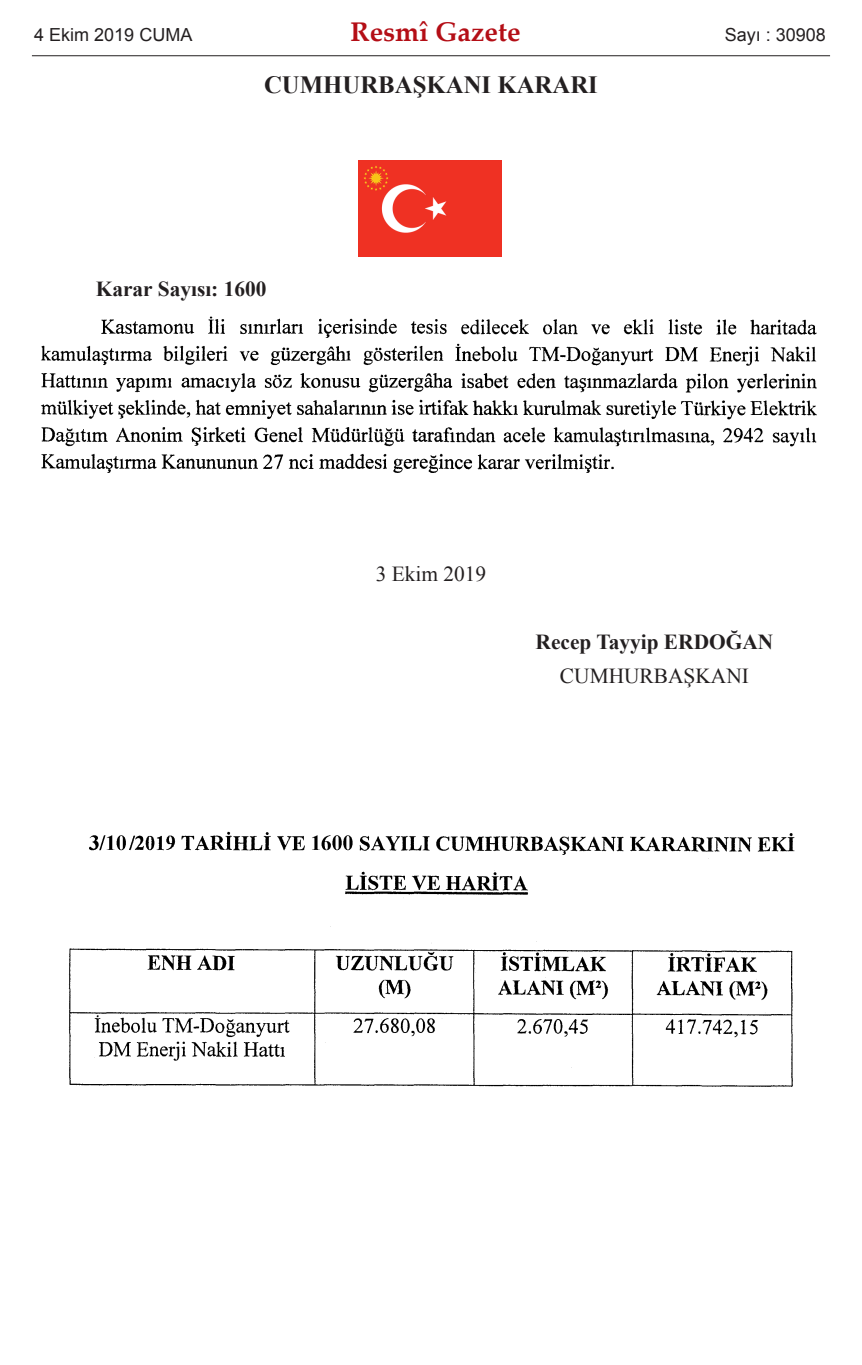
<style>
.page{position:relative;width:862px;height:1365px;background:#fff}
.page>*{position:absolute;margin:0;border:0;box-sizing:border-box;transform-origin:0 0}
.t1{font:700 27px "Palatino Linotype";color:#b40e16}
.t2{font:700 24.75px "Times New Roman";color:#231f20}
.t3{font:700 21.38px "Times New Roman";color:#231f20}
.t4{font:21.38px "Times New Roman";color:#231f20}
.t5{font:18px "Arial";color:#231f20}
</style>
<div class="page">
<img style="left:358px;top:160px;width:143px;height:96px">
<img style="left:41px;top:316px;width:776px;height:157px">
<img style="left:68px;top:831px;width:727px;height:257px">
<hr style="left:32px;top:55px;width:797px;height:1px;background:#231f20">
<p class="t5" style="left:34px;top:25px;width:160px">4 Ekim 2019 CUMA</p>
<p class="t1" style="left:350px;top:21px;width:171px">Resmî Gazete</p>
<p class="t5" style="left:724px;top:25px;width:103px">Sayı : 30908</p>
<p class="t2" style="left:264px;top:71px;width:335px">CUMHURBAŞKANI KARARI</p>
<p class="t3" style="left:96px;top:277px;width:172px">Karar Sayısı: 1600</p>
<p class="t4" style="left:375px;top:562px;width:112px">3 Ekim 2019</p>
<p class="t3" style="left:535px;top:630px;width:239px">Recep Tayyip ERDOĞAN</p>
<p class="t4" style="left:559px;top:664px;width:190px">CUMHURBAŞKANI</p>
</div>
